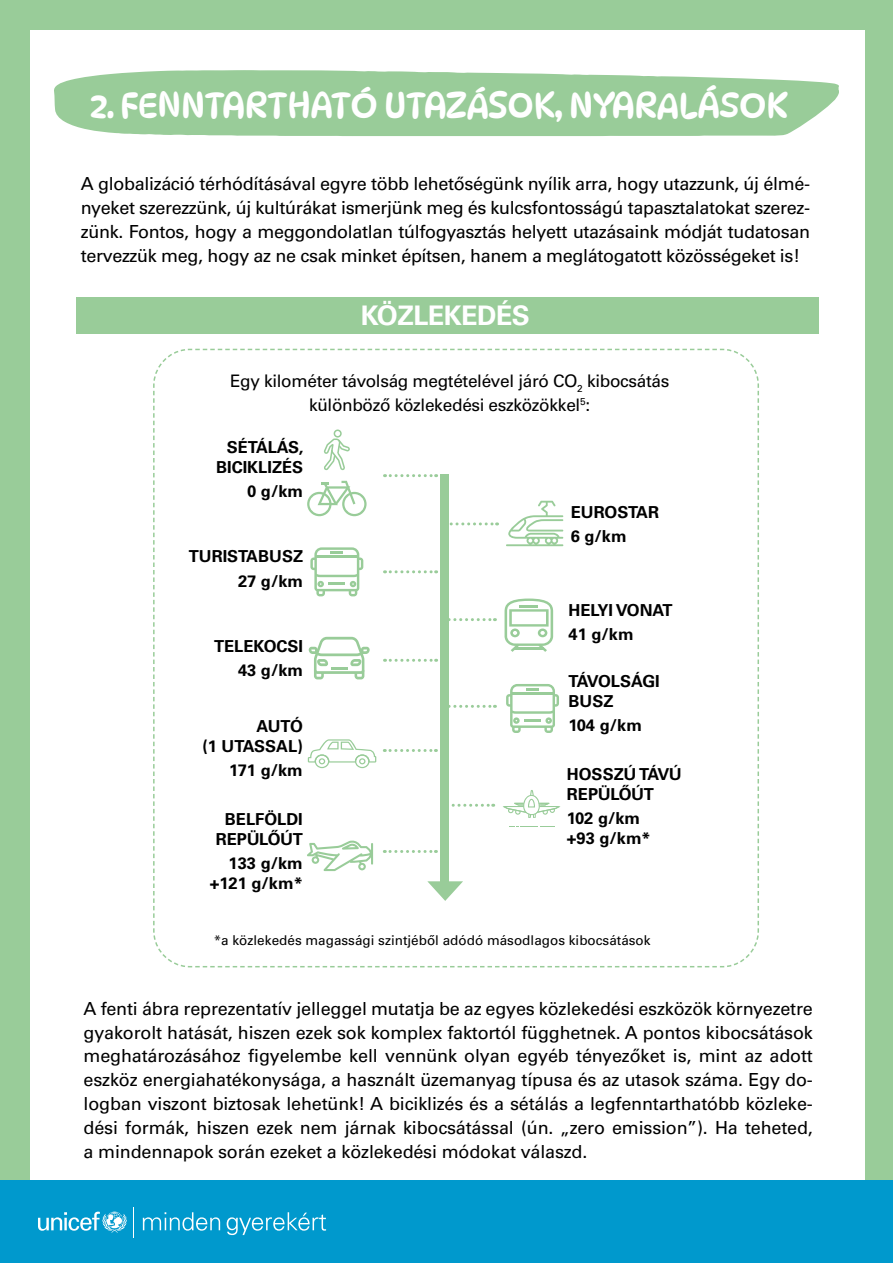
<style>
.page{position:relative;width:893px;height:1263px;background:#fff}
.page>*{position:absolute;margin:0;border:0;box-sizing:border-box;transform-origin:0 0}
.t1{font:36px "Dyna Puff";letter-spacing:-.02em;color:#fff}
.t2{font:700 27px "Univers LT Pro 65";letter-spacing:-.02em;color:#fff}
.t3{font:18px/24px "Univers LT Pro 55 Roman";letter-spacing:-.01em;color:#000;text-align:justify}
.t4{font:17.25px/24px "Univers LT Pro 55 Roman";letter-spacing:-.02em;color:#000;text-align:center}
.t5{font:700 16.5px/19.8px "Univers LT Pro 65";color:#000;text-align:right}
.t6{font:13.5px "Univers LT Pro 55 Roman";color:#000}
.s1{font-size:33px}
</style>
<div class="page">
<div style="left:0;top:0;width:893px;height:1180px;background:#9c9"></div>
<div style="left:31px;top:31px;width:834px;height:1160px;background:#fff"></div>
<div style="left:0;top:1180px;width:893px;height:83px;background:#0099cd"></div>
<svg style="left:38px;top:1211px;width:89px;height:22px"></svg>
<hr style="left:133px;top:1207px;width:1px;height:31px;background:#fff">
<svg style="left:143px;top:1212px;width:77px;height:18px"></svg>
<svg style="left:227px;top:1212px;width:99px;height:23px"></svg>
<div style="left:77px;top:298px;width:742px;height:36px;background:#9c9"></div>
<svg style="left:54px;top:70px;width:785px;height:66px;background:#a3d1a3"></svg>
<svg style="left:153px;top:348px;width:606px;height:620px"></svg>
<h1 class="t1" style="left:90px;top:82px;width:700px"><span class="s1">2.</span> FENNTARTHATÓ UTAZÁSOK, NYARALÁSOK</h1>
<p class="t3" style="left:81px;top:171px;width:731px">A globalizáció térhódításával egyre több lehetőségünk nyílik arra, hogy utazzunk, új élmé&shy;nyeket szerezzünk, új kultúrákat ismerjünk meg és kulcsfontosságú tapasztalatokat szerez&shy;zünk. Fontos, hogy a meggondolatlan túlfogyasztás helyett utazásaink módját tudatosan tervezzük meg, hogy az ne csak minket építsen, hanem a meglátogatott közösségeket is!</p>
<h2 class="t2" style="left:361px;top:299px;width:171px">KÖZLEKEDÉS</h2>
<p class="t4" style="left:230px;top:369px;width:441px">Egy kilométer távolság megtételével járó CO<sub>2</sub> kibocsátás különböző közlekedési eszközökkel<sup>5</sup>:</p>
<p class="t5" style="left:216px;top:437px;width:89px">SÉTÁLÁS,<br>BICIKLIZÉS</p>
<p class="t5" style="left:247px;top:481px;width:57px">0 g/km</p>
<p class="t5" style="left:189px;top:545px;width:116px;line-height:24px">TURISTABUSZ<br>27 g/km</p>
<p class="t5" style="left:214px;top:634px;width:91px;line-height:24px">TELEKOCSI<br>43 g/km</p>
<p class="t5" style="left:202px;top:716px;width:102px">AUTÓ<br>(1 UTASSAL)</p>
<p class="t5" style="left:229px;top:760px;width:75px">171 g/km</p>
<p class="t5" style="left:216px;top:810px;width:89px;text-align:center">BELFÖLDI<br>REPÜLŐÚT</p>
<p class="t5" style="left:210px;top:853px;width:95px">133 g/km +121 g/km*</p>
<p class="t5" style="left:571px;top:500px;width:90px;line-height:24px;text-align:left">EUROSTAR<br>6 g/km</p>
<p class="t5" style="left:569px;top:599px;width:106px;line-height:24px;text-align:left">HELYI VONAT<br>41 g/km</p>
<p class="t5" style="left:569px;top:671px;width:93px;text-align:left">TÁVOLSÁGI<br>BUSZ</p>
<p class="t5" style="left:569px;top:715px;width:75px">104 g/km</p>
<p class="t5" style="left:567px;top:764px;width:116px;text-align:left">HOSSZÚ TÁVÚ<br>REPÜLŐÚT</p>
<p class="t5" style="left:567px;top:808px;width:85px;text-align:left">102 g/km +93 g/km*</p>
<p class="t6" style="left:214px;top:932px;width:438px">*a közlekedés magassági szintjéből adódó másodlagos kibocsátások</p>
<p class="t3" style="left:84px;top:996px;width:731px">A fenti ábra reprezentatív jelleggel mutatja be az egyes közlekedési eszközök környezetre gyakorolt hatását, hiszen ezek sok komplex faktortól függhetnek. A pontos kibocsátások meghatározásához figyelembe kell vennünk olyan egyéb tényezőket is, mint az adott eszköz energiahatékonysága, a használt üzemanyag típusa és az utasok száma. Egy do&shy;logban viszont biztosak lehetünk! A biciklizés és a sétálás a legfenntarthatóbb közleke&shy;dési formák, hiszen ezek nem járnak kibocsátással (ún. „zero emission”). Ha teheted, a mindennapok során ezeket a közlekedési módokat válaszd.</p>
</div>
